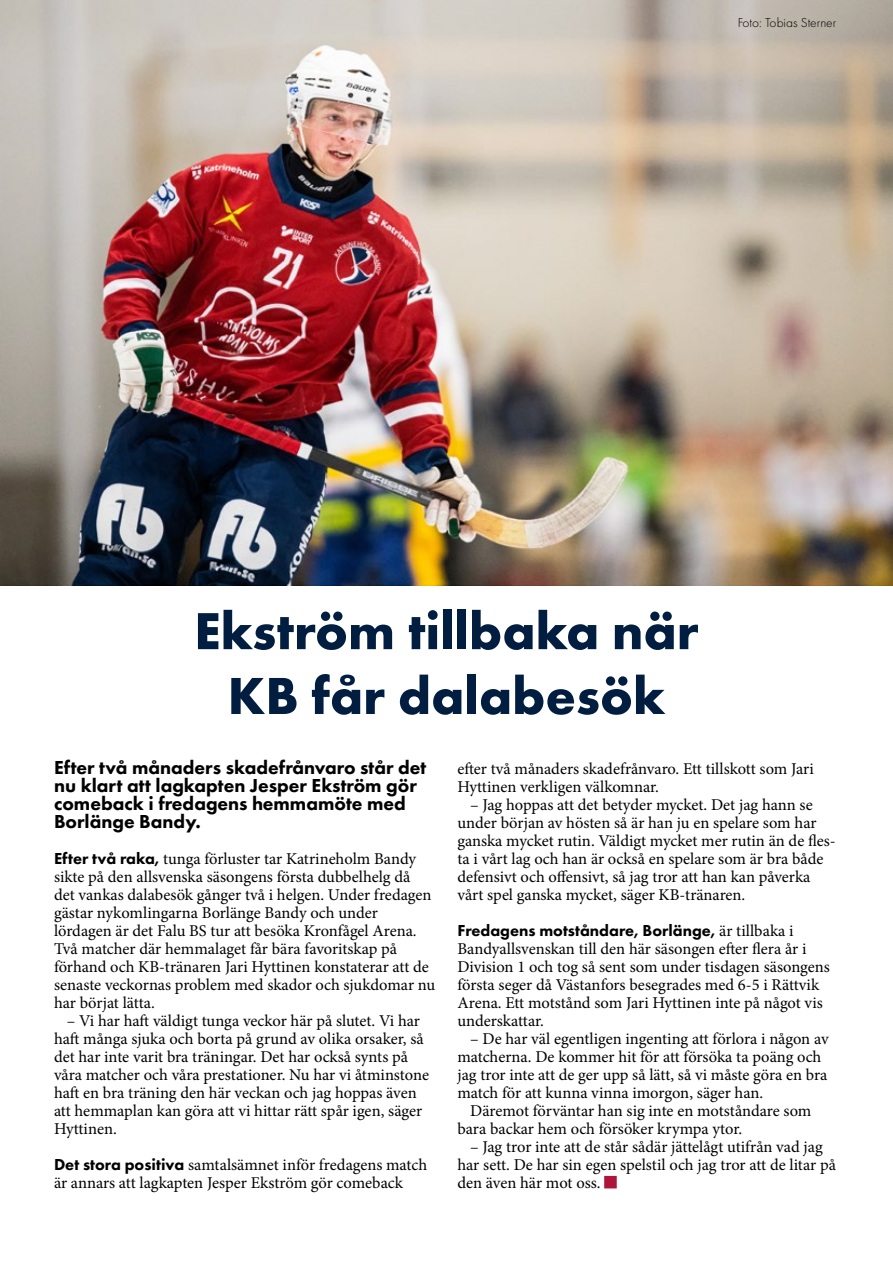
<style>
.page{position:relative;width:893px;height:1263px;background:#fff}
.page>*{position:absolute;margin:0;border:0;box-sizing:border-box;transform-origin:0 0}
.t1{font:700 54px/64.8px "Futura PT";color:#011e41;text-align:center}
.t2{font:800 19.5px/18px "Futura PT";color:#000}
.t3{font:16.5px/18px "Minion Pro";letter-spacing:-.005em;color:#000}
.t4{font:800 16.5px "Futura PT";color:#000}
.t5{font:300 13.5px "Futura PT";color:#000}
.s1{font-family:"Futura PT";font-weight:800}
.s2{font-family:"Minion Pro";font-weight:400}
.s3{color:#af1538}
</style>
<div class="page">
<img style="left:0;top:0;width:893px;height:586px">
<p class="t5" style="left:738px;top:15px;width:100px">Foto: Tobias Sterner</p>
<h1 class="t1" style="left:194px;top:597px;width:506px">Ekström tillbaka när<br>KB får dalabesök</h1>
<p class="t2" style="left:54px;top:758px;width:374px">Efter två månaders skadefrånvaro står det nu klart att lagkapten Jesper Ekström gör comeback i fredagens hemmamöte med Borlänge Bandy.</p>
<p class="t3" style="left:54px;top:850px;width:383px"><span class="s1">Efter två raka,</span> tunga förluster tar Katrineholm Bandy sikte på den allsvenska säsongens första dubbelhelg då<br>det vankas dalabesök gånger två i helgen. Under fredagen gästar nykomlingarna Borlänge Bandy och under lördagen är det Falu BS tur att besöka Kronfågel Arena.<br>Två matcher där hemmalaget får bära favoritskap på förhand och KB-tränaren Jari Hyttinen konstaterar att de senaste veckornas problem med skador och sjukdomar nu har börjat lätta.</p>
<p class="t3" style="left:54px;top:1012px;width:376px;text-indent:13px">– Vi har haft väldigt tunga veckor här på slutet. Vi har haft många sjuka och borta på grund av olika orsaker, så det har inte varit bra träningar. Det har också synts på våra matcher och våra prestationer. Nu har vi åtminstone haft en bra träning den här veckan och jag hoppas även att hemmaplan kan göra att vi hittar rätt spår igen, säger Hyttinen.</p>
<p class="t3" style="left:54px;top:1156px;width:375px"><span class="s1">Det stora positiva</span> samtalsämnet inför fredagens match är annars att lagkapten Jesper Ekström gör comeback</p>
<p class="t3" style="left:457px;top:760px;width:358px">efter två månaders skadefrånvaro. Ett tillskott som Jari<br>Hyttinen verkligen välkomnar.</p>
<p class="t3" style="left:457px;top:796px;width:380px;text-indent:13px">– Jag hoppas att det betyder mycket. Det jag hann se under början av hösten så är han ju en spelare som har ganska mycket rutin. Väldigt mycket mer rutin än de fles&shy;ta i vårt lag och han är också en spelare som är bra både defensivt och offensivt, så jag tror att han kan påverka vårt spel ganska mycket, säger KB-tränaren.</p>
<p class="t4" style="left:457px;top:920px;width:338px">Fredagens motståndare, Borlänge, <span class="s2">är tillbaka i</span></p>
<p class="t3" style="left:457px;top:940px;width:374px">Bandyallsvenskan till den här säsongen efter flera år i Division 1 och tog så sent som under tisdagen säsongens första seger då Västanfors besegrades med 6-5 i Rättvik Arena. Ett motstånd som Jari Hyttinen inte på något vis underskattar.</p>
<p class="t3" style="left:457px;top:1030px;width:373px;text-indent:13px">– De har väl egentligen ingenting att förlora i någon av matcherna. De kommer hit för att försöka ta poäng och jag tror inte att de ger upp så lätt, så vi måste göra en bra match för att kunna vinna imorgon, säger han.</p>
<p class="t3" style="left:457px;top:1102px;width:356px;text-indent:13px">Däremot förväntar han sig inte en motståndare som bara backar hem och försöker krympa ytor.</p>
<p class="t3" style="left:457px;top:1138px;width:380px;text-indent:13px">– Jag tror inte att de står sådär jättelågt utifrån vad jag har sett. De har sin egen spelstil och jag tror att de litar på den även här mot oss. <span class="s3">■</span></p>
</div>
